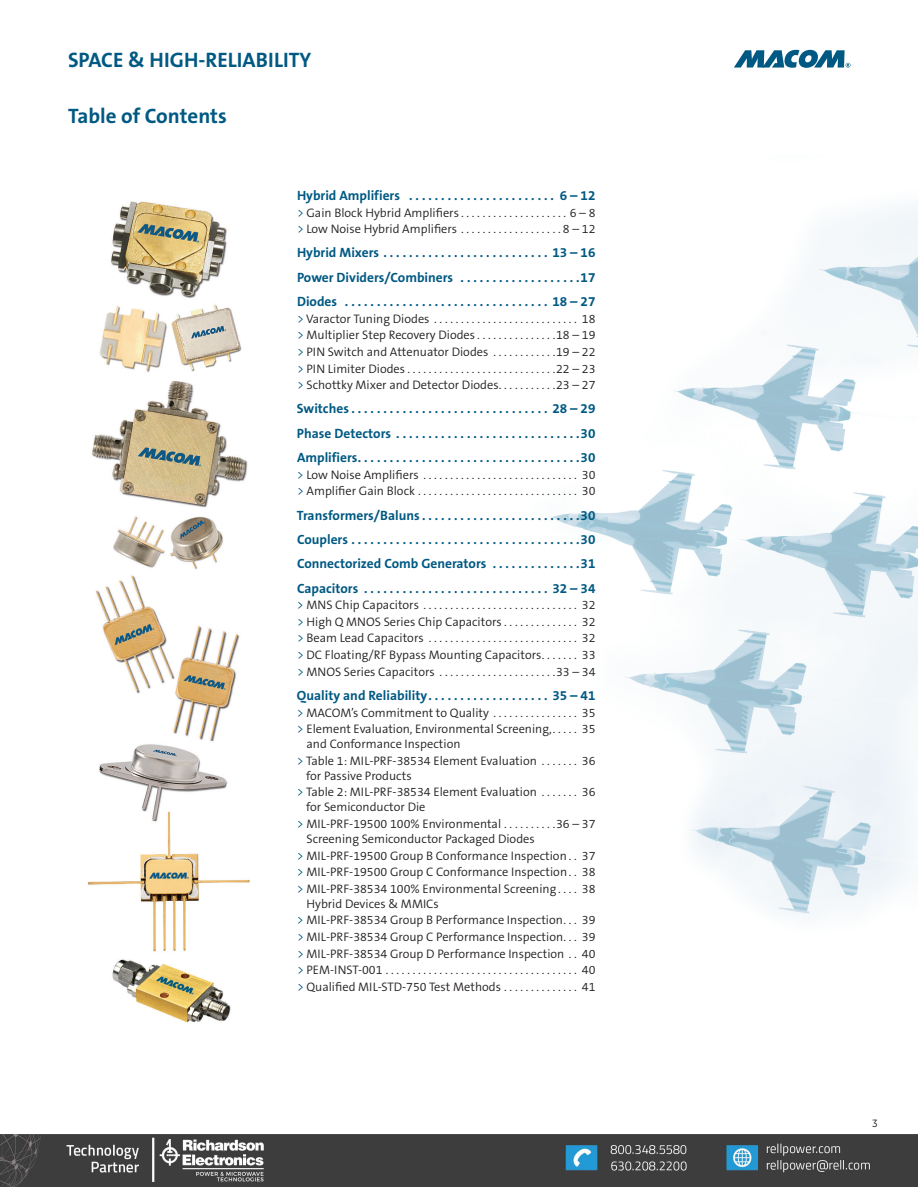
<style>
.page{position:relative;width:918px;height:1188px;background:#fff}
.page>*{position:absolute;margin:0;border:0;box-sizing:border-box;transform-origin:0 0}
.t1{font:700 21px "The Sans B7";color:#005983}
.ToC_hyperlink{font:700 13.5px "The Sans B7";color:#005983}
.ToC_contents_bold{font:700 13.5px "The Sans B7";color:#005983}
.ToC_dash_tab{font:300 12.3px/15px "The Sans B W4";color:#231f20}
.t2{font:10.5px "Gotham Narrow";color:#231f20}
.s1{color:#005983}
</style>
<div class="page">
<svg style="left:734px;top:50px;width:117px;height:18px"></svg>
<img style="left:549px;top:206px;width:369px;height:710px">
<img style="left:88px;top:201px;width:162px;height:822px">
<img style="left:0;top:1135px;width:918px;height:52px">
<p class="t1" style="left:68px;top:49px;width:245px">SPACE &amp; HIGH-RELIABILITY</p>
<p class="t1" style="left:68px;top:105px;width:160px">Table of Contents</p>
<p class="ToC_hyperlink" style="left:297px;top:188px;width:300px">Hybrid Amplifiers . . . . . . . . . . . . . . . . . . . . . . . 6 – 12</p>
<p class="ToC_dash_tab" style="left:297px;top:205px;width:300px"><span class="s1">&gt;</span> Gain Block Hybrid Amplifiers . . . . . . . . . . . . . . . . . . . . 6 – 8</p>
<p class="ToC_dash_tab" style="left:297px;top:222px;width:300px"><span class="s1">&gt;</span> Low Noise Hybrid Amplifiers . . . . . . . . . . . . . . . . . . 8 – 12</p>
<p class="ToC_contents_bold" style="left:297px;top:246px;width:300px">Hybrid Mixers . . . . . . . . . . . . . . . . . . . . . . . . . . 13 – 16</p>
<p class="ToC_hyperlink" style="left:297px;top:270px;width:300px">Power Dividers/Combiners . . . . . . . . . . . . . . . . . . 17</p>
<p class="ToC_contents_bold" style="left:297px;top:294px;width:300px">Diodes . . . . . . . . . . . . . . . . . . . . . . . . . . . . . . . . 18 – 27</p>
<p class="ToC_dash_tab" style="left:297px;top:311px;width:300px"><span class="s1">&gt;</span> Varactor Tuning Diodes . . . . . . . . . . . . . . . . . . . . . . . . . . . 18</p>
<p class="ToC_dash_tab" style="left:297px;top:328px;width:300px"><span class="s1">&gt;</span> Multiplier Step Recovery Diodes . . . . . . . . . . . . . . 18 – 19</p>
<p class="ToC_dash_tab" style="left:297px;top:344px;width:300px"><span class="s1">&gt;</span> PIN Switch and Attenuator Diodes . . . . . . . . . . . 19 – 22</p>
<p class="ToC_dash_tab" style="left:297px;top:361px;width:300px"><span class="s1">&gt;</span> PIN Limiter Diodes . . . . . . . . . . . . . . . . . . . . . . . . . . . 22 – 23</p>
<p class="ToC_dash_tab" style="left:297px;top:378px;width:300px"><span class="s1">&gt;</span> Schottky Mixer and Detector Diodes . . . . . . . . . . 23 – 27</p>
<p class="ToC_hyperlink" style="left:297px;top:402px;width:300px">Switches . . . . . . . . . . . . . . . . . . . . . . . . . . . . . . . 28 – 29</p>
<p class="ToC_hyperlink" style="left:297px;top:426px;width:300px">Phase Detectors . . . . . . . . . . . . . . . . . . . . . . . . . . . . 30</p>
<p class="ToC_hyperlink" style="left:297px;top:450px;width:300px">Amplifiers . . . . . . . . . . . . . . . . . . . . . . . . . . . . . . . . . . 30</p>
<p class="ToC_dash_tab" style="left:297px;top:467px;width:300px"><span class="s1">&gt;</span> Low Noise Amplifiers . . . . . . . . . . . . . . . . . . . . . . . . . . . . . 30</p>
<p class="ToC_dash_tab" style="left:297px;top:484px;width:300px"><span class="s1">&gt;</span> Amplifier Gain Block . . . . . . . . . . . . . . . . . . . . . . . . . . . . . . 30</p>
<p class="ToC_contents_bold" style="left:297px;top:508px;width:300px">Transformers/Baluns . . . . . . . . . . . . . . . . . . . . . . . . 30</p>
<p class="ToC_hyperlink" style="left:297px;top:532px;width:300px">Couplers . . . . . . . . . . . . . . . . . . . . . . . . . . . . . . . . . . . 30</p>
<p class="ToC_hyperlink" style="left:297px;top:557px;width:300px">Connectorized Comb Generators . . . . . . . . . . . . . 31</p>
<p class="ToC_hyperlink" style="left:297px;top:581px;width:300px">Capacitors . . . . . . . . . . . . . . . . . . . . . . . . . . . . . 32 – 34</p>
<p class="ToC_dash_tab" style="left:297px;top:598px;width:300px"><span class="s1">&gt;</span> MNS Chip Capacitors . . . . . . . . . . . . . . . . . . . . . . . . . . . . . 32</p>
<p class="ToC_dash_tab" style="left:297px;top:614px;width:300px"><span class="s1">&gt;</span> High Q MNOS Series Chip Capacitors . . . . . . . . . . . . . . 32</p>
<p class="ToC_dash_tab" style="left:297px;top:631px;width:300px"><span class="s1">&gt;</span> Beam Lead Capacitors . . . . . . . . . . . . . . . . . . . . . . . . . . . . 32</p>
<p class="ToC_dash_tab" style="left:297px;top:647px;width:300px"><span class="s1">&gt;</span> DC Floating/RF Bypass Mounting Capacitors . . . . . . . 33</p>
<p class="ToC_dash_tab" style="left:297px;top:664px;width:300px"><span class="s1">&gt;</span> MNOS Series Capacitors . . . . . . . . . . . . . . . . . . . . . 33 – 34</p>
<p class="ToC_hyperlink" style="left:297px;top:688px;width:300px">Quality and Reliability . . . . . . . . . . . . . . . . . . . 35 – 41</p>
<p class="ToC_dash_tab" style="left:297px;top:705px;width:300px"><span class="s1">&gt;</span> MACOM’s Commitment to Quality . . . . . . . . . . . . . . . . 35</p>
<p class="ToC_dash_tab" style="left:307px;top:722px;width:290px;text-indent:-10px"><span class="s1">&gt;</span> Element Evaluation, Environmental Screening, . . . . . 35 and Conformance Inspection</p>
<p class="ToC_dash_tab" style="left:306px;top:753px;width:291px;text-indent:-9px"><span class="s1">&gt;</span> Table 1: MIL-PRF-38534 Element Evaluation . . . . . . . 36 for Passive Products</p>
<p class="ToC_dash_tab" style="left:306px;top:785px;width:291px;text-indent:-9px"><span class="s1">&gt;</span> Table 2: MIL-PRF-38534 Element Evaluation . . . . . . . 36 for Semiconductor Die</p>
<p class="ToC_dash_tab" style="left:307px;top:816px;width:290px;text-indent:-10px"><span class="s1">&gt;</span> MIL-PRF-19500 100% Environmental . . . . . . . . . 36 – 37<br>Screening Semiconductor Packaged Diodes</p>
<p class="ToC_dash_tab" style="left:297px;top:848px;width:300px"><span class="s1">&gt;</span> MIL-PRF-19500 Group B Conformance Inspection . . 37</p>
<p class="ToC_dash_tab" style="left:297px;top:865px;width:300px"><span class="s1">&gt;</span> MIL-PRF-19500 Group C Conformance Inspection . . 38</p>
<p class="ToC_dash_tab" style="left:307px;top:881px;width:290px;text-indent:-10px"><span class="s1">&gt;</span> MIL-PRF-38534 100% Environmental Screening . . . . 38<br>Hybrid Devices &amp; MMICs</p>
<p class="ToC_dash_tab" style="left:297px;top:913px;width:300px"><span class="s1">&gt;</span> MIL-PRF-38534 Group B Performance Inspection . . . 39</p>
<p class="ToC_dash_tab" style="left:297px;top:930px;width:300px"><span class="s1">&gt;</span> MIL-PRF-38534 Group C Performance Inspection . . . 39</p>
<p class="ToC_dash_tab" style="left:297px;top:946px;width:300px"><span class="s1">&gt;</span> MIL-PRF-38534 Group D Performance Inspection . . 40</p>
<p class="ToC_dash_tab" style="left:297px;top:963px;width:300px"><span class="s1">&gt;</span> PEM-INST-001 . . . . . . . . . . . . . . . . . . . . . . . . . . . . . . . . . . . . 40</p>
<p class="ToC_dash_tab" style="left:297px;top:979px;width:300px"><span class="s1">&gt;</span> Qualified MIL-STD-750 Test Methods . . . . . . . . . . . . . . 41</p>
<p class="t2" style="left:872px;top:1117px;width:7px">3</p>
</div>
